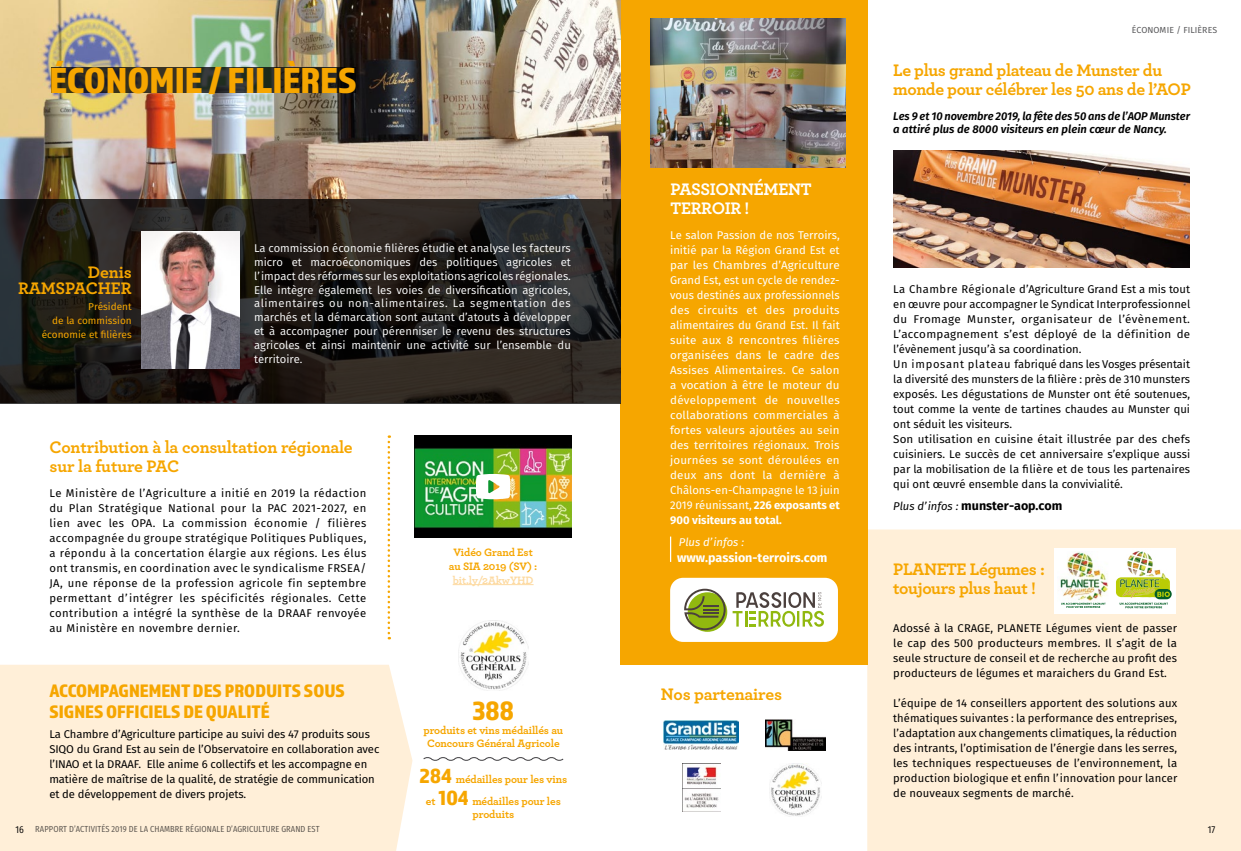
<style>
.page{position:relative;width:1241px;height:851px;background:#fff}
.page>*{position:absolute;margin:0;border:0;box-sizing:border-box;transform-origin:0 0}
.t1{font:37.5px "Almaq Refined";color:#f6a600}
.t2{font:27.5px "Almaq Refined";color:#f6a600}
.t3{font:18.75px/21.2px "Almaq Refined";color:#f6a600}
.t4{font:700 17.5px/18.8px "Archer";letter-spacing:-.02em;color:#f6a600}
.t5{font:700 17.5px/18.8px "Archer";letter-spacing:-.02em;color:#fff}
.t6{font:700 12.5px "Fira Sans";color:#000}
.t7{font:700 12.5px "Fira Sans";color:#fff}
.t8{font:11.25px/15px "Fira Sans";color:#000;text-align:justify}
.t9{font:11.25px/15px "Fira Sans";color:#fff;text-align:justify}
.t10{font:11.25px/13.8px "Fira Sans";color:#fff;text-align:justify}
.t11{font:700 11.25px/13.5px "Archer";letter-spacing:-.01em;color:#f6a600;text-align:center}
.t12{font:italic 600 11.25px/13.5px "Fira Sans";letter-spacing:-.005em;color:#000}
.t13{font:700 11.25px "Archer";letter-spacing:-.01em;color:#fddaa1}
.t14{font:italic 11.25px "Fira Sans";color:#fff}
.t15{font:10px/13.8px "Fira Sans";color:#f6a600;text-align:right}
.t16{font:10px "Fira Sans Condensed";color:#000}
.t17{font:8.75px "Fira Sans Condensed";letter-spacing:.01em;color:#58585a}
.t18{font:8.75px "Fira Sans";letter-spacing:.01em;color:#58585a}
.s1{font-family:"Almaq Refined";font-weight:400;font-size:21.25px}
.s2{font-weight:700}
.s3{font-weight:400;font-style:italic;font-size:11.25px}
.s4{font-size:10px;color:#000}
</style>
<div class="page">
<div style="left:867px;top:529px;width:373px;height:321px;background:#ffefd8"></div>
<div style="left:620px;top:0;width:247px;height:664px;background:#f6a600"></div>
<img style="left:893px;top:150px;width:296px;height:117px">
<img style="left:650px;top:19px;width:194px;height:148px">
<img style="left:663px;top:720px;width:75px;height:29px">
<img style="left:765px;top:719px;width:60px;height:31px">
<img style="left:682px;top:763px;width:38px;height:48px">
<img style="left:769px;top:763px;width:51px;height:53px">
<div style="left:670px;top:577px;width:167px;height:64px;background:#fff;border-radius:13px"></div>
<svg style="left:687px;top:592px;width:40px;height:39px"></svg>
<svg style="left:684px;top:588px;width:41px;height:42px"></svg>
<svg style="left:732px;top:592px;width:91px;height:34px"></svg>
<svg style="left:670px;top:536px;width:1px;height:26px"></svg>
<img style="left:0;top:0;width:620px;height:199px">
<svg style="left:0;top:199px;width:620px;height:204px;background:#211e1a"></svg>
<svg style="left:51px;top:67px;width:305px;height:26px;background:#282821"></svg>
<div style="left:0;top:665px;width:412px;height:185px;background:#ffefd8"></div>
<hr style="left:452px;top:584px;width:81px;height:1px;background:#fddaa1">
<img style="left:142px;top:231px;width:98px;height:138px">
<img style="left:414px;top:435px;width:157px;height:102px">
<svg style="left:475px;top:473px;width:35px;height:26px"></svg>
<svg style="left:387px;top:435px;width:3px;height:204px"></svg>
<img style="left:458px;top:620px;width:70px;height:70px">
<svg style="left:423px;top:757px;width:141px;height:4px"></svg>
<div style="left:1054px;top:548px;width:57px;height:65px;background:#fff"></div>
<img style="left:1060px;top:551px;width:48px;height:50px">
<svg style="left:1061px;top:602px;width:44px;height:6px"></svg>
<div style="left:1111px;top:548px;width:64px;height:65px;background:#fff"></div>
<div style="left:1115px;top:577px;width:54px;height:20px;background:#fdfdf8;border-radius:5px"></div>
<img style="left:1116px;top:551px;width:54px;height:48px">
<svg style="left:1154px;top:589px;width:17px;height:10px"></svg>
<svg style="left:1119px;top:579px;width:50px;height:29px"></svg>
<h1 class="t1" style="left:49px;top:57px;width:309px">ÉCONOMIE / FILIÈRES</h1>
<h3 class="t4" style="left:18px;top:262px;width:115px;line-height:16.2px;text-align:right">Denis<br>RAMSPACHER</h3>
<p class="t15" style="left:42px;top:299px;width:91px">Président<br>de la commission économie et filières</p>
<p class="t10" style="left:254px;top:241px;width:318px">La commission économie filières étudie et analyse les facteurs micro et macroéconomiques des politiques agricoles et l’impact des réformes sur les exploitations agricoles régionales.<br>Elle intègre également les voies de diversification agricoles, alimentaires ou non-alimentaires. La segmentation des marchés et la démarcation sont autant d’atouts à développer et à accompagner pour pérenniser le revenu des structures agricoles et ainsi maintenir une activité sur l’ensemble du territoire.</p>
<h3 class="t4" style="left:50px;top:437px;width:304px">Contribution à la consultation régionale sur la future PAC</h3>
<p class="t8" style="left:49px;top:485px;width:318px">Le Ministère de l’Agriculture a initié en 2019 la rédaction du Plan Stratégique National pour la PAC 2021-2027, en lien avec les OPA. La commission économie / filières accompagnée du groupe stratégique Politiques Publiques, a répondu à la concertation élargie aux régions. Les élus ont transmis, en coordination avec le syndicalisme FRSEA/ JA, une réponse de la profession agricole fin septembre permettant d’intégrer les spécificités régionales. Cette contribution a intégré la synthèse de la DRAAF renvoyée au Ministère en novembre dernier.</p>
<h3 class="t3" style="left:49px;top:679px;width:297px">ACCOMPAGNEMENT DES PRODUITS SOUS<br>SIGNES OFFICIELS DE QUALITÉ</h3>
<p class="t8" style="left:49px;top:725px;width:331px;text-align:left">La Chambre d’Agriculture participe au suivi des 47 produits sous SIQO du Grand Est au sein de l’Observatoire en collaboration avec l’INAO et la DRAAF. Elle anime 6 collectifs et les accompagne en matière de maîtrise de la qualité, de stratégie de communication et de développement de divers projets.</p>
<p class="t11" style="left:449px;top:545px;width:90px">Vidéo Grand Est au SIA 2019 (SV) :</p>
<p class="t13" style="left:452px;top:570px;width:82px">bit.ly/2AkwYHD</p>
<h2 class="t2" style="left:473px;top:694px;width:42px">388</h2>
<p class="t11" style="left:423px;top:722px;width:141px">produits et vins médaillés au<br>Concours Général Agricole</p>
<p class="t11" style="left:419px;top:768px;width:149px;line-height:21.2px"><span class="s1">284</span> médailles pour les vins et <span class="s1">104</span> médailles pour les</p>
<p class="t11" style="left:472px;top:806px;width:43px">produits</p>
<h3 class="t5" style="left:670px;top:178px;width:142px">PASSIONNÉMENT<br>TERROIR !</h3>
<p class="t9" style="left:670px;top:227px;width:171px">Le salon Passion de nos Terroirs, initié par la Région Grand Est et par les Chambres d’Agriculture Grand Est, est un cycle de rendez&shy;vous destinés aux professionnels des circuits et des produits alimentaires du Grand Est. Il fait suite aux 8 rencontres filières organisées dans le cadre des Assises Alimentaires. Ce salon a vocation à être le moteur du développement de nouvelles collaborations commerciales à fortes valeurs ajoutées au sein des territoires régionaux. Trois journées se sont déroulées en deux ans dont la dernière à Châlons-en-Champagne le 13 juin 2019 réunissant, <span class="s2">226 exposants et 900 visiteurs au total.</span></p>
<p class="t14" style="left:678px;top:533px;width:67px">Plus d’infos :</p>
<p class="t7" style="left:677px;top:547px;width:152px">www.passion-terroirs.com</p>
<h3 class="t4" style="left:660px;top:683px;width:123px">Nos partenaires</h3>
<p class="t18" style="left:1131px;top:23px;width:87px">ÉCONOMIE / FILIÈRES</p>
<h3 class="t4" style="left:893px;top:59px;width:299px">Le plus grand plateau de Munster du monde pour célébrer les 50 ans de l’AOP</h3>
<p class="t12" style="left:893px;top:108px;width:298px">Les 9 et 10 novembre 2019, la fête des 50 ans de l’AOP Munster a attiré plus de 8000 visiteurs en plein cœur de Nancy.</p>
<p class="t8" style="left:893px;top:281px;width:298px;text-align:left">La Chambre Régionale d’Agriculture Grand Est a mis tout en œuvre pour accompagner le Syndicat Interprofessionnel du Fromage Munster, organisateur de l’évènement.<br>L’accompagnement s’est déployé de la définition de l’évènement jusqu’à sa coordination.<br>Un imposant plateau fabriqué dans les Vosges présentait la diversité des munsters de la filière : près de 310 munsters exposés. Les dégustations de Munster ont été soutenues, tout comme la vente de tartines chaudes au Munster qui ont séduit les visiteurs.<br>Son utilisation en cuisine était illustrée par des chefs cuisiniers. Le succès de cet anniversaire s’explique aussi par la mobilisation de la filière et de tous les partenaires qui ont œuvré ensemble dans la convivialité.</p>
<p class="t6" style="left:893px;top:494px;width:170px"><span class="s3">Plus d’infos :</span> munster-aop.com</p>
<h3 class="t4" style="left:893px;top:558px;width:153px">PLANETE Légumes : toujours plus haut !</h3>
<p class="t8" style="left:893px;top:620px;width:285px">Adossé à la CRAGE, PLANETE Légumes vient de passer le cap des 500 producteurs membres. Il s’agit de la seule structure de conseil et de recherche au profit des producteurs de légumes et maraichers du Grand Est.</p>
<p class="t8" style="left:893px;top:695px;width:285px">L’équipe de 14 conseillers apportent des solutions aux thématiques suivantes : la performance des entreprises, l’adaptation aux changements climatiques, la réduction des intrants, l’optimisation de l’énergie dans les serres, les techniques respectueuses de l’environnement, la production biologique et enfin l’innovation pour lancer de nouveaux segments de marché.</p>
<p class="t17" style="left:15px;top:821px;width:306px"><span class="s4">16</span> RAPPORT D’ACTIVITÉS 2019 DE LA CHAMBRE RÉGIONALE D’AGRICULTURE GRAND EST</p>
<p class="t16" style="left:1207px;top:819px;width:9px">17</p>
</div>
